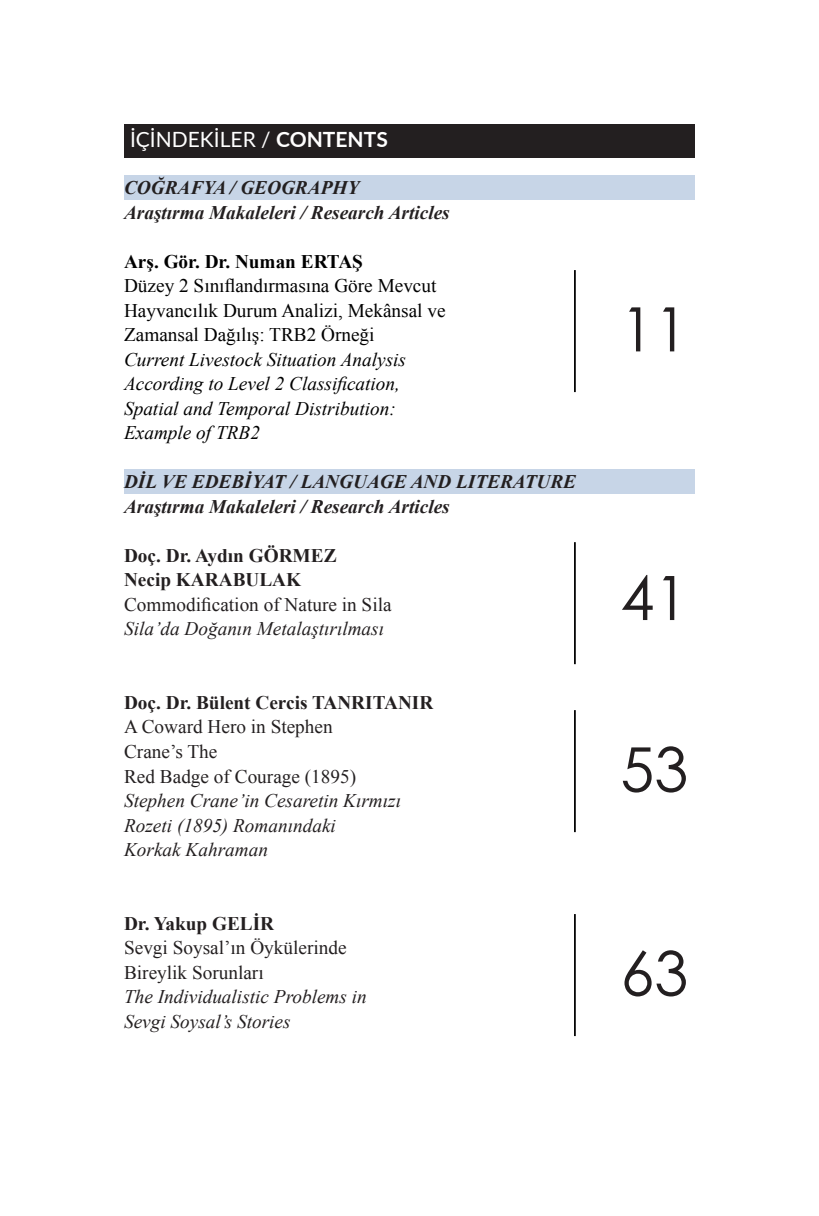
<style>
.page{position:relative;width:819px;height:1216px;background:#fff}
.page>*{position:absolute;margin:0;border:0;box-sizing:border-box;transform-origin:0 0}
.t1{font:61.25px "Century Gothic";color:#231f20}
.t2{font:21px "Lato";color:#fff}
.t3{font:italic 19.25px "Times New Roman";color:#231f20}
.No_Spacing{font:italic 700 19.25px "Times New Roman";color:#231f20}
.t4{font:19.25px "Times New Roman";color:#231f20}
.t5{font:italic 19.25px "Times New Roman";color:#000}
.t6{font:19.25px "Times New Roman";color:#000}
.t7{font:700 19.25px "Times New Roman";color:#231f20}
.t8{font:700 19.25px "Times New Roman";color:#000}
.s1{font-weight:700}
</style>
<div class="page">
<div style="left:124px;top:469px;width:570px;height:25px;background:#c7d5e7"></div>
<div style="left:124px;top:175px;width:570px;height:25px;background:#c7d5e7"></div>
<div style="left:124px;top:124px;width:570px;height:34px;background:#231f20"></div>
<hr style="left:574px;top:542px;width:1px;height:122px;background:#000">
<hr style="left:574px;top:270px;width:1px;height:122px;background:#000">
<hr style="left:574px;top:710px;width:1px;height:122px;background:#000">
<hr style="left:574px;top:914px;width:1px;height:122px;background:#000">
<p class="t2" style="left:130px;top:124px;width:259px">İÇİNDEKİLER / <span class="s1">CONTENTS</span></p>
<p class="No_Spacing" style="left:124px;top:174px;width:236px">COĞRAFYA / GEOGRAPHY</p>
<p class="No_Spacing" style="left:124px;top:199px;width:327px">Araştırma Makaleleri / Research Articles</p>
<p class="t8" style="left:124px;top:248px;width:240px">Arş. Gör. Dr. Numan ERTAŞ</p>
<p class="t6" style="left:124px;top:273px;width:314px">Düzey 2 Sınıflandırmasına Göre Mevcut</p>
<p class="t6" style="left:124px;top:297px;width:323px">Hayvancılık Durum Analizi, Mekânsal ve</p>
<p class="t6" style="left:124px;top:322px;width:252px">Zamansal Dağılış: TRB2 Örneği</p>
<p class="t5" style="left:124px;top:346px;width:283px">Current Livestock Situation Analysis</p>
<p class="t5" style="left:124px;top:370px;width:277px">According to Level 2 Classification,</p>
<p class="t5" style="left:124px;top:395px;width:273px">Spatial and Temporal Distribution:</p>
<p class="t5" style="left:124px;top:419px;width:137px">Example of TRB2</p>
<p class="No_Spacing" style="left:124px;top:468px;width:453px">DİL VE EDEBİYAT / LANGUAGE AND LITERATURE</p>
<p class="No_Spacing" style="left:124px;top:493px;width:327px">Araştırma Makaleleri / Research Articles</p>
<p class="t7" style="left:124px;top:542px;width:214px">Doç. Dr. Aydın GÖRMEZ</p>
<p class="t7" style="left:124px;top:566px;width:178px">Necip KARABULAK</p>
<p class="t4" style="left:124px;top:591px;width:269px">Commodification of Nature in Sila</p>
<p class="t3" style="left:124px;top:615px;width:261px">Sila’da Doğanın Metalaştırılması</p>
<p class="t7" style="left:124px;top:689px;width:311px">Doç. Dr. Bülent Cercis TANRITANIR</p>
<p class="t4" style="left:124px;top:714px;width:210px">A Coward Hero in Stephen</p>
<p class="t4" style="left:124px;top:738px;width:95px">Crane’s The</p>
<p class="t4" style="left:124px;top:763px;width:234px">Red Badge of Courage (1895)</p>
<p class="t3" style="left:124px;top:787px;width:278px">Stephen Crane’in Cesaretin Kırmızı</p>
<p class="t3" style="left:124px;top:811px;width:213px">Rozeti (1895) Romanındaki</p>
<p class="t3" style="left:124px;top:836px;width:145px">Korkak Kahraman</p>
<p class="t7" style="left:124px;top:909px;width:151px">Dr. Yakup GELİR</p>
<p class="t4" style="left:124px;top:934px;width:224px">Sevgi Soysal’ın Öykülerinde</p>
<p class="t4" style="left:124px;top:959px;width:141px">Bireylik Sorunları</p>
<p class="t3" style="left:124px;top:983px;width:244px">The Individualistic Problems in</p>
<p class="t3" style="left:124px;top:1007px;width:168px">Sevgi Soysal’s Stories</p>
<p class="t1" style="left:620px;top:286px;width:69px">11</p>
<p class="t1" style="left:620px;top:555px;width:69px">41</p>
<p class="t1" style="left:620px;top:726px;width:69px">53</p>
<p class="t1" style="left:620px;top:930px;width:69px">63</p>
</div>
